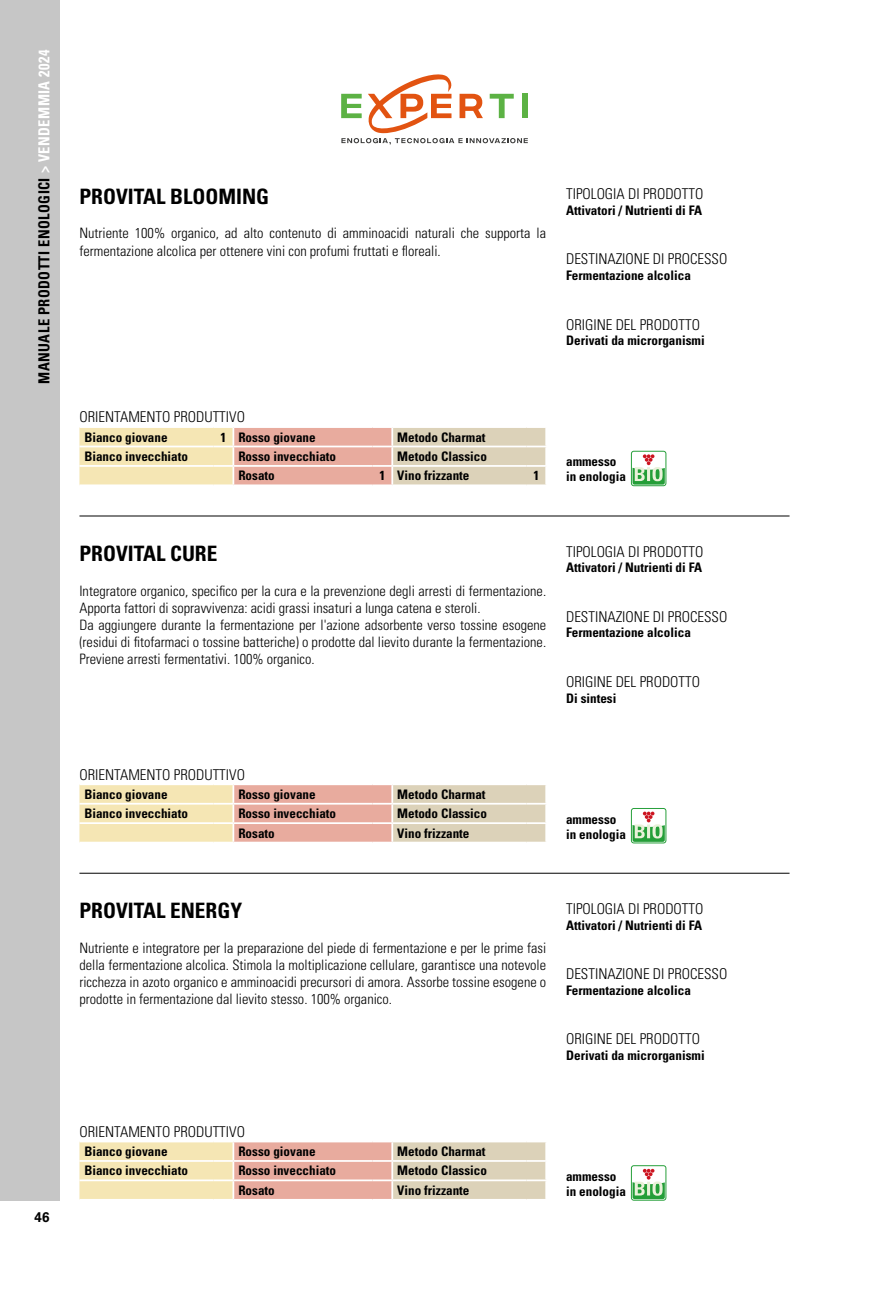
<style>
.page{position:relative;width:869px;height:1290px;background:#fff}
.page>*{position:absolute;margin:0;border:0;box-sizing:border-box;transform-origin:0 0}
.t1{font:700 condensed 21.18px "Univers LT Std";color:#000}
.t2{font:700 condensed 15.22px "Univers LT Std";letter-spacing:.03em;color:#000;scale:.95 1}
.t3{font:300 condensed 14.88px "Univers LT Std";color:#000}
.t4{font:300 condensed 14.35px/17.2px "Univers LT Std";color:#000}
.t5{font:700 14px "Univers LT Std";color:#000;scale:.95 1}
.t6{font:700 condensed 13.12px/14.9px "Univers LT Std";color:#000}
.s1{color:#fff}
</style>
<div class="page">
<div style="left:0;top:0;width:60px;height:1200px;background:#c6c6c6"></div>
<hr style="left:79px;top:515px;width:710px;height:1px;background:#000">
<hr style="left:79px;top:873px;width:710px;height:1px;background:#000">
<svg style="left:79px;top:1141px;width:467px;height:59px;background:#ead0b7"></svg>
<svg style="left:630px;top:1165px;width:36px;height:35px"></svg>
<svg style="left:341px;top:74px;width:186px;height:70px"></svg>
<svg style="left:79px;top:784px;width:467px;height:59px;background:#ead0b7"></svg>
<svg style="left:630px;top:808px;width:36px;height:35px"></svg>
<svg style="left:79px;top:427px;width:467px;height:58px;background:#eacfb4"></svg>
<hr style="left:392px;top:465px;width:134px;height:2px;background:#fff">
<hr style="left:392px;top:484px;width:134px;height:2px;background:#fff">
<hr style="left:526px;top:484px;width:21px;height:2px;background:#fff">
<svg style="left:630px;top:451px;width:36px;height:35px"></svg>
<p class="t2" style="left:35px;top:384px;width:353px;rotate:-90deg">MANUALE PRODOTTI ENOLOGICI <span class="s1">&gt; VENDEMMIA 2024</span></p>
<p class="t5" style="left:34px;top:1209px;width:17px">46</p>
<h1 class="t1" style="left:79px;top:183px;width:191px">PROVITAL BLOOMING</h1>
<p class="t4" style="left:79px;top:225px;width:468px">Nutriente 100% organico, ad alto contenuto di amminoacidi naturali che supporta la fermentazione alcolica per ottenere vini con profumi fruttati e floreali.</p>
<p class="t3" style="left:566px;top:185px;width:139px">TIPOLOGIA DI PRODOTTO</p>
<p class="t6" style="left:566px;top:203px;width:138px">Attivatori / Nutrienti di FA</p>
<p class="t3" style="left:566px;top:250px;width:163px">DESTINAZIONE DI PROCESSO</p>
<p class="t6" style="left:566px;top:268px;width:126px">Fermentazione alcolica</p>
<p class="t3" style="left:566px;top:315px;width:135px">ORIGINE DEL PRODOTTO</p>
<p class="t6" style="left:566px;top:333px;width:140px">Derivati da microrganismi</p>
<p class="t3" style="left:79px;top:408px;width:167px">ORIENTAMENTO PRODUTTIVO</p>
<p class="t6" style="left:84px;top:429px;width:85px">Bianco giovane</p>
<p class="t6" style="left:220px;top:429px;width:97px">1 Rosso giovane</p>
<p class="t6" style="left:397px;top:429px;width:90px">Metodo Charmat</p>
<p class="t6" style="left:84px;top:449px;width:105px">Bianco invecchiato</p>
<p class="t6" style="left:238px;top:449px;width:99px">Rosso invecchiato</p>
<p class="t6" style="left:397px;top:449px;width:91px">Metodo Classico</p>
<p class="t6" style="left:238px;top:468px;width:38px">Rosato</p>
<p class="t6" style="left:379px;top:468px;width:91px">1 Vino frizzante</p>
<p class="t6" style="left:533px;top:468px;width:7px">1</p>
<p class="t6" style="left:566px;top:454px;width:61px">ammesso in enologia</p>
<h1 class="t1" style="left:79px;top:541px;width:139px">PROVITAL CURE</h1>
<p class="t4" style="left:79px;top:582px;width:468px">Integratore organico, specifico per la cura e la prevenzione degli arresti di fermentazione.<br>Apporta fattori di sopravvivenza: acidi grassi insaturi a lunga catena e steroli.<br>Da aggiungere durante la fermentazione per l'azione adsorbente verso tossine esogene (residui di fitofarmaci o tossine batteriche) o prodotte dal lievito durante la fermentazione.<br>Previene arresti fermentativi. 100% organico.</p>
<p class="t3" style="left:566px;top:542px;width:139px">TIPOLOGIA DI PRODOTTO</p>
<p class="t6" style="left:566px;top:560px;width:138px">Attivatori / Nutrienti di FA</p>
<p class="t3" style="left:566px;top:607px;width:163px">DESTINAZIONE DI PROCESSO</p>
<p class="t6" style="left:566px;top:625px;width:126px">Fermentazione alcolica</p>
<p class="t3" style="left:566px;top:672px;width:135px">ORIGINE DEL PRODOTTO</p>
<p class="t6" style="left:566px;top:690px;width:52px">Di sintesi</p>
<p class="t3" style="left:79px;top:765px;width:167px">ORIENTAMENTO PRODUTTIVO</p>
<p class="t6" style="left:84px;top:786px;width:85px">Bianco giovane</p>
<p class="t6" style="left:238px;top:786px;width:79px">Rosso giovane</p>
<p class="t6" style="left:397px;top:786px;width:90px">Metodo Charmat</p>
<p class="t6" style="left:84px;top:806px;width:105px">Bianco invecchiato</p>
<p class="t6" style="left:238px;top:806px;width:99px">Rosso invecchiato</p>
<p class="t6" style="left:397px;top:806px;width:91px">Metodo Classico</p>
<p class="t6" style="left:238px;top:825px;width:38px">Rosato</p>
<p class="t6" style="left:397px;top:825px;width:74px">Vino frizzante</p>
<p class="t6" style="left:566px;top:811px;width:61px">ammesso in enologia</p>
<h1 class="t1" style="left:79px;top:898px;width:164px">PROVITAL ENERGY</h1>
<p class="t4" style="left:79px;top:939px;width:468px;text-align:justify">Nutriente e integratore per la preparazione del piede di fermentazione e per le prime fasi della fermentazione alcolica. Stimola la moltiplicazione cellulare, garantisce una notevole ricchezza in azoto organico e amminoacidi precursori di amora. Assorbe tossine esogene o prodotte in fermentazione dal lievito stesso. 100% organico.</p>
<p class="t3" style="left:566px;top:899px;width:139px">TIPOLOGIA DI PRODOTTO</p>
<p class="t6" style="left:566px;top:917px;width:138px">Attivatori / Nutrienti di FA</p>
<p class="t3" style="left:566px;top:965px;width:163px">DESTINAZIONE DI PROCESSO</p>
<p class="t6" style="left:566px;top:982px;width:126px">Fermentazione alcolica</p>
<p class="t3" style="left:566px;top:1030px;width:135px">ORIGINE DEL PRODOTTO</p>
<p class="t6" style="left:566px;top:1047px;width:140px">Derivati da microrganismi</p>
<p class="t3" style="left:79px;top:1122px;width:167px">ORIENTAMENTO PRODUTTIVO</p>
<p class="t6" style="left:84px;top:1144px;width:85px">Bianco giovane</p>
<p class="t6" style="left:238px;top:1144px;width:79px">Rosso giovane</p>
<p class="t6" style="left:397px;top:1144px;width:90px">Metodo Charmat</p>
<p class="t6" style="left:84px;top:1163px;width:105px">Bianco invecchiato</p>
<p class="t6" style="left:238px;top:1163px;width:99px">Rosso invecchiato</p>
<p class="t6" style="left:397px;top:1163px;width:91px">Metodo Classico</p>
<p class="t6" style="left:238px;top:1182px;width:38px">Rosato</p>
<p class="t6" style="left:397px;top:1182px;width:74px">Vino frizzante</p>
<p class="t6" style="left:566px;top:1169px;width:61px">ammesso in enologia</p>
</div>
